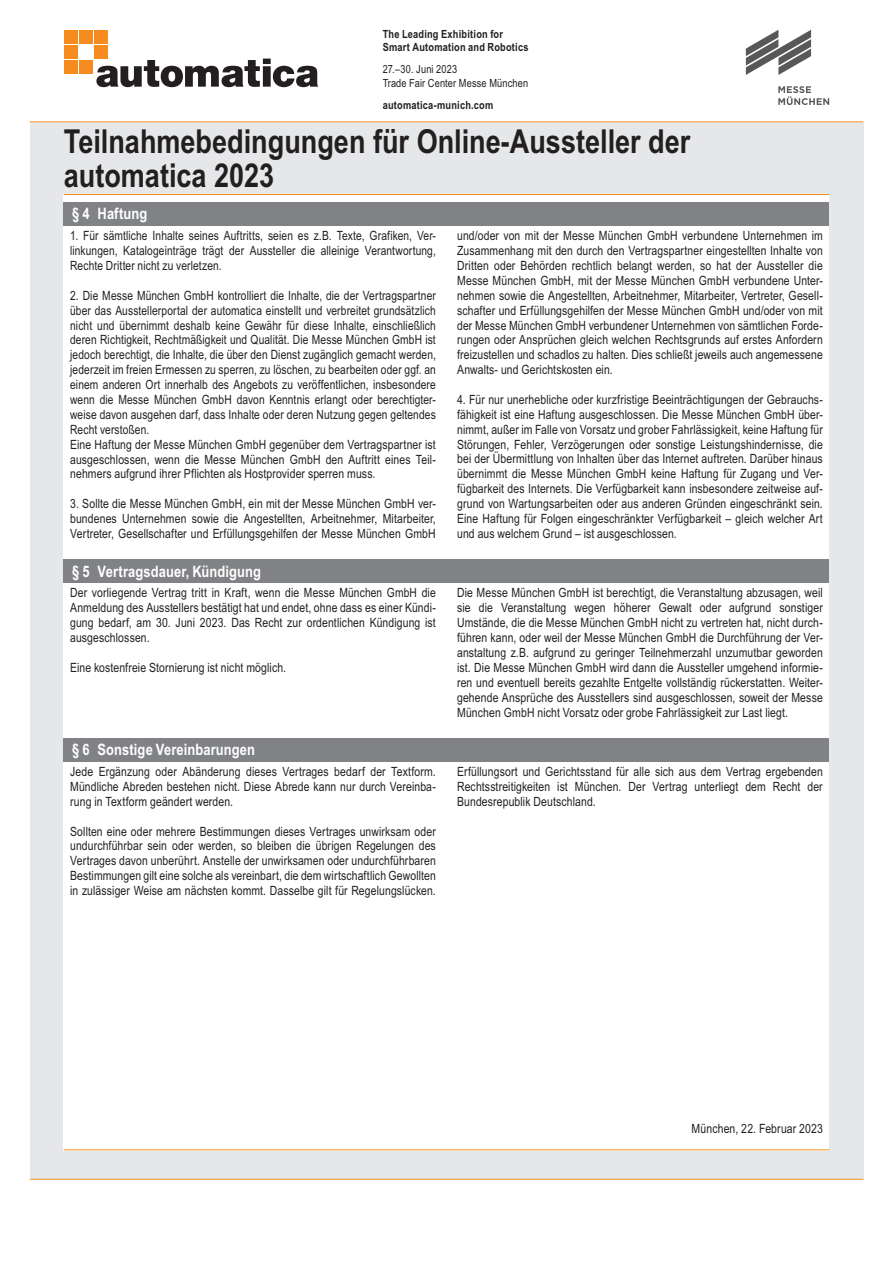
<style>
.page{position:relative;width:893px;height:1263px;background:#fff}
.page>*{position:absolute;margin:0;border:0;box-sizing:border-box;transform-origin:0 0}
.t1{font:700 33px/34.5px "Arial Narrow";color:#231f20}
.t2{font:700 15.75px "Arial Narrow";letter-spacing:.005em;color:#fff}
.t3{font:12.75px/14.9px "Arial Narrow";letter-spacing:.01em;color:#231f20;text-align:justify}
.t4{font:700 11.25px/13.5px "Arial Narrow";letter-spacing:.02em;color:#231f20}
.t5{font:11.25px/13.5px "Arial Narrow";letter-spacing:.015em;color:#231f20}
</style>
<div class="page">
<div style="left:30px;top:122px;width:833px;height:1057px;background:#e6e7e9"></div>
<hr style="left:30px;top:1179px;width:833px;height:1px;background:#f7931d">
<div style="left:64px;top:194px;width:765px;height:956px;background:#fff"></div>
<hr style="left:30px;top:121px;width:833px;height:1px;background:#f7931d">
<hr style="left:64px;top:1149px;width:765px;height:1px;background:#f7931d">
<hr style="left:64px;top:194px;width:765px;height:1px;background:#f7931d">
<svg style="left:746px;top:30px;width:65px;height:45px"></svg>
<svg style="left:778px;top:86px;width:51px;height:19px"></svg>
<div style="left:79px;top:30px;width:14px;height:14px;background:#f68b1f"></div>
<div style="left:79px;top:60px;width:14px;height:14px;background:#f68b1f"></div>
<div style="left:64px;top:30px;width:14px;height:14px;background:#f68b1f"></div>
<div style="left:64px;top:45px;width:14px;height:14px;background:#f68b1f"></div>
<div style="left:94px;top:30px;width:14px;height:14px;background:#f68b1f"></div>
<div style="left:64px;top:60px;width:14px;height:14px;background:#f68b1f"></div>
<div style="left:94px;top:45px;width:14px;height:14px;background:#f68b1f"></div>
<svg style="left:96px;top:59px;width:222px;height:28px"></svg>
<div style="left:64px;top:559px;width:765px;height:24px;background:#808285"></div>
<div style="left:64px;top:738px;width:765px;height:23px;background:#808285"></div>
<div style="left:64px;top:202px;width:765px;height:23px;background:#808285"></div>
<p class="t4" style="left:383px;top:27px;width:147px">The Leading Exhibition for<br>Smart Automation and Robotics</p>
<p class="t5" style="left:383px;top:62px;width:147px">27.–30. Juni 2023<br>Trade Fair Center Messe München</p>
<p class="t4" style="left:383px;top:98px;width:112px">automatica-munich.com</p>
<h1 class="t1" style="left:64px;top:122px;width:628px">Teilnahmebedingungen für Online-Aussteller der automatica 2023</h1>
<p class="t2" style="left:72px;top:202px;width:76px">§ 4 Haftung</p>
<p class="t3" style="left:70px;top:228px;width:367px">1. Für sämtliche Inhalte seines Auftritts, seien es z.B. Texte, Grafiken, Ver&shy;linkungen, Katalogeinträge trägt der Aussteller die alleinige Verantwortung, Rechte Dritter nicht zu verletzen.</p>
<p class="t3" style="left:70px;top:287px;width:367px;text-align:left">2. Die Messe München GmbH kontrolliert die Inhalte, die der Vertragspartner über das Ausstellerportal der automatica einstellt und verbreitet grundsätzlich nicht und übernimmt deshalb keine Gewähr für diese Inhalte, einschließlich deren Richtigkeit, Rechtmäßigkeit und Qualität. Die Messe München GmbH ist jedoch berechtigt, die Inhalte, die über den Dienst zugänglich gemacht werden, jederzeit im freien Ermessen zu sperren, zu löschen, zu bearbeiten oder ggf. an einem anderen Ort innerhalb des Angebots zu veröffentlichen, insbesondere wenn die Messe München GmbH davon Kenntnis erlangt oder berechtigter&shy;weise davon ausgehen darf, dass Inhalte oder deren Nutzung gegen geltendes Recht verstoßen.<br>Eine Haftung der Messe München GmbH gegenüber dem Vertragspartner ist ausgeschlossen, wenn die Messe München GmbH den Auftritt eines Teil&shy;nehmers aufgrund ihrer Pflichten als Hostprovider sperren muss.</p>
<p class="t3" style="left:70px;top:496px;width:367px">3. Sollte die Messe München GmbH, ein mit der Messe München GmbH ver&shy;bundenes Unternehmen sowie die Angestellten, Arbeitnehmer, Mitarbeiter, Vertreter, Gesellschafter und Erfüllungsgehilfen der Messe München GmbH</p>
<p class="t2" style="left:72px;top:559px;width:190px">§ 5 Vertragsdauer, Kündigung</p>
<p class="t3" style="left:70px;top:585px;width:367px">Der vorliegende Vertrag tritt in Kraft, wenn die Messe München GmbH die Anmeldung des Ausstellers bestätigt hat und endet, ohne dass es einer Kündi&shy;gung bedarf, am 30. Juni 2023. Das Recht zur ordentlichen Kündigung ist ausgeschlossen.</p>
<p class="t3" style="left:70px;top:659px;width:218px">Eine kostenfreie Stornierung ist nicht möglich.</p>
<p class="t2" style="left:72px;top:738px;width:184px">§ 6 Sonstige Vereinbarungen</p>
<p class="t3" style="left:70px;top:764px;width:367px">Jede Ergänzung oder Abänderung dieses Vertrages bedarf der Textform.<br>Mündliche Abreden bestehen nicht. Diese Abrede kann nur durch Vereinba&shy;rung in Textform geändert werden.</p>
<p class="t3" style="left:70px;top:823px;width:367px">Sollten eine oder mehrere Bestimmungen dieses Vertrages unwirksam oder undurchführbar sein oder werden, so bleiben die übrigen Regelungen des Vertrages davon unberührt. Anstelle der unwirksamen oder undurchführbaren Bestimmungen gilt eine solche als vereinbart, die dem wirtschaftlich Gewollten in zulässiger Weise am nächsten kommt. Dasselbe gilt für Regelungslücken.</p>
<p class="t3" style="left:457px;top:228px;width:367px">und/oder von mit der Messe München GmbH verbundene Unternehmen im Zusammenhang mit den durch den Vertragspartner eingestellten Inhalte von Dritten oder Behörden rechtlich belangt werden, so hat der Aussteller die Messe München GmbH, mit der Messe München GmbH verbundene Unter&shy;nehmen sowie die Angestellten, Arbeitnehmer, Mitarbeiter, Vertreter, Gesell&shy;schafter und Erfüllungsgehilfen der Messe München GmbH und/oder von mit der Messe München GmbH verbundener Unternehmen von sämtlichen Forde&shy;rungen oder Ansprüchen gleich welchen Rechtsgrunds auf erstes Anfordern freizustellen und schadlos zu halten. Dies schließt jeweils auch angemessene Anwalts- und Gerichtskosten ein.</p>
<p class="t3" style="left:457px;top:392px;width:367px">4. Für nur unerhebliche oder kurzfristige Beeinträchtigungen der Gebrauchs&shy;fähigkeit ist eine Haftung ausgeschlossen. Die Messe München GmbH über&shy;nimmt, außer im Falle von Vorsatz und grober Fahrlässigkeit, keine Haftung für Störungen, Fehler, Verzögerungen oder sonstige Leistungshindernisse, die bei der Übermittlung von Inhalten über das Internet auftreten. Darüber hinaus übernimmt die Messe München GmbH keine Haftung für Zugang und Ver&shy;fügbarkeit des Internets. Die Verfügbarkeit kann insbesondere zeitweise auf&shy;grund von Wartungsarbeiten oder aus anderen Gründen eingeschränkt sein.<br>Eine Haftung für Folgen eingeschränkter Verfügbarkeit – gleich welcher Art und aus welchem Grund – ist ausgeschlossen.</p>
<p class="t3" style="left:457px;top:585px;width:367px">Die Messe München GmbH ist berechtigt, die Veranstaltung abzusagen, weil sie die Veranstaltung wegen höherer Gewalt oder aufgrund sonstiger Umstände, die die Messe München GmbH nicht zu vertreten hat, nicht durch&shy;führen kann, oder weil der Messe München GmbH die Durchführung der Ver&shy;anstaltung z.B. aufgrund zu geringer Teilnehmerzahl unzumutbar geworden ist. Die Messe München GmbH wird dann die Aussteller umgehend informie&shy;ren und eventuell bereits gezahlte Entgelte vollständig rückerstatten. Weiter&shy;gehende Ansprüche des Ausstellers sind ausgeschlossen, soweit der Messe München GmbH nicht Vorsatz oder grobe Fahrlässigkeit zur Last liegt.</p>
<p class="t3" style="left:457px;top:764px;width:367px">Erfüllungsort und Gerichtsstand für alle sich aus dem Vertrag ergebenden Rechtsstreitigkeiten ist München. Der Vertrag unterliegt dem Recht der Bundesrepublik Deutschland.</p>
<p class="t3" style="left:692px;top:1121px;width:133px">München, 22. Februar 2023</p>
</div>
